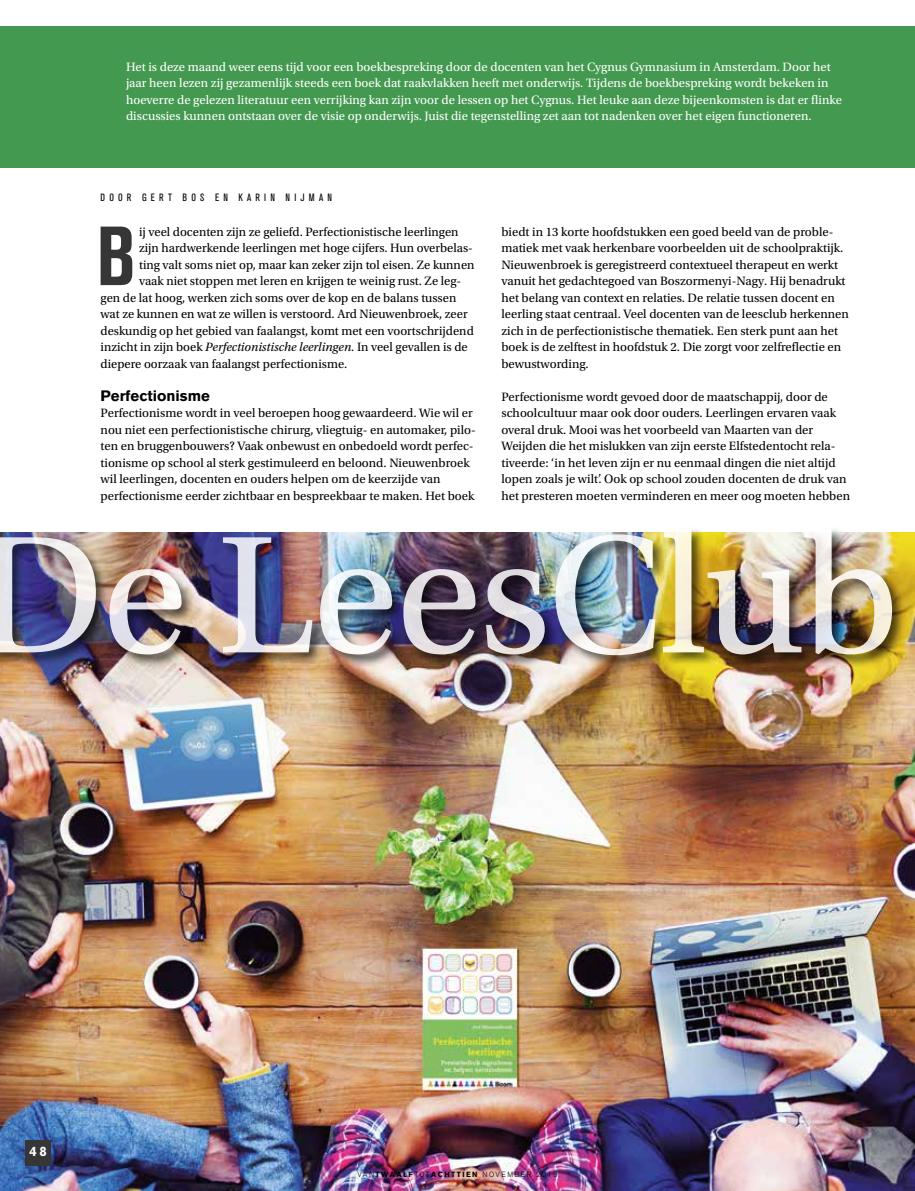
<style>
.page{position:relative;width:915px;height:1191px;background:#fff}
.page>*{position:absolute;margin:0;border:0;box-sizing:border-box;transform-origin:0 0}
.t1{font:176.1px "Utopia Std";letter-spacing:-.02em;color:#fff}
.t2{font:700 condensed 82.8px "Akzidenz Grotesk BQ";color:#373636}
.t3{font:700 15px "Akzidenz Grotesk BQ";color:#000}
.t4{font:700 13.5px "Akzidenz Grotesk BQ";color:#fff}
.t5{font:12.75px/16.5px "Utopia Std";color:#000}
.t6{font:12.75px/16.5px "Utopia Std";color:#fff}
.t7{font:condensed 10.5px "Akzidenz Grotesk BQ";letter-spacing:.4em;color:#000}
.t8{font:300 7.5px "Akzidenz Grotesk BQ";letter-spacing:.2em;color:#000}
.s1{font-style:italic}
.s2{font-weight:700}
</style>
<div class="page">
<div style="left:0;top:26px;width:914px;height:142px;background:#449950"></div>
<img style="left:0;top:532px;width:914px;height:659px">
<div style="left:0;top:526px;width:905px;height:143px;background:#000;opacity:.75"></div>
<div style="left:26px;top:1140px;width:25px;height:25px;background:#373636"></div>
<p class="t6" style="left:126px;top:58px;width:717px">Het is deze maand weer eens tijd voor een boekbespreking door de docenten van het Cygnus Gymnasium in Amsterdam. Door het jaar heen lezen zij gezamenlijk steeds een boek dat raakvlakken heeft met onderwijs. Tijdens de boekbespreking wordt bekeken in hoeverre de gelezen literatuur een verrijking kan zijn voor de lessen op het Cygnus. Het leuke aan deze bijeenkomsten is dat er flinke discussies kunnen ontstaan over de visie op onderwijs. Juist die tegenstelling zet aan tot nadenken over het eigen functioneren.</p>
<p class="t7" style="left:101px;top:191px;width:233px">DOOR GERT BOS EN KARIN NIJMAN</p>
<h2 class="t2" style="left:96px;top:209px;width:41px">B</h2>
<p class="t5" style="left:139px;top:223px;width:321px">ij veel docenten zijn ze geliefd. Perfectionistische leerlingen</p>
<p class="t5" style="left:139px;top:240px;width:335px">zijn hardwerkende leerlingen met hoge cijfers. Hun overbelas-</p>
<p class="t5" style="left:139px;top:256px;width:337px">ting valt soms niet op, maar kan zeker zijn tol eisen. Ze kunnen</p>
<p class="t5" style="left:139px;top:273px;width:323px">vaak niet stoppen met leren en krijgen te weinig rust. Ze leg-</p>
<p class="t5" style="left:101px;top:289px;width:357px">gen de lat hoog, werken zich soms over de kop en de balans tussen</p>
<p class="t5" style="left:101px;top:306px;width:368px">wat ze kunnen en wat ze willen is verstoord. Ard Nieuwenbroek, zeer</p>
<p class="t5" style="left:101px;top:322px;width:374px">deskundig op het gebied van faalangst, komt met een voortschrijdend</p>
<p class="t5" style="left:101px;top:339px;width:368px">inzicht in zijn boek <span class="s1">Perfectionistische leerlingen</span>. In veel gevallen is de</p>
<p class="t5" style="left:101px;top:355px;width:248px">diepere oorzaak van faalangst perfectionisme.</p>
<p class="t3" style="left:101px;top:387px;width:111px">Perfectionisme</p>
<p class="t5" style="left:101px;top:405px;width:376px">Perfectionisme wordt in veel beroepen hoog gewaardeerd. Wie wil er nou niet een perfectionistische chirurg, vliegtuig- en automaker, pilo&shy;ten en bruggenbouwers? Vaak onbewust en onbedoeld wordt perfec&shy;tionisme op school al sterk gestimuleerd en beloond. Nieuwenbroek wil leerlingen, docenten en ouders helpen om de keerzijde van perfectionisme eerder zichtbaar en bespreekbaar te maken. Het boek</p>
<p class="t5" style="left:501px;top:223px;width:349px">biedt in 13 korte hoofdstukken een goed beeld van de proble&shy;matiek met vaak herkenbare voorbeelden uit de schoolpraktijk.<br>Nieuwenbroek is geregistreerd contextueel therapeut en werkt vanuit het gedachtegoed van Boszormenyi-Nagy. Hij benadrukt het belang van context en relaties. De relatie tussen docent en leerling staat centraal. Veel docenten van de leesclub herkennen zich in de perfectionistische thematiek. Een sterk punt aan het boek is de zelftest in hoofdstuk 2. Die zorgt voor zelfreflectie en bewustwording.</p>
<p class="t5" style="left:501px;top:388px;width:350px">Perfectionisme wordt gevoed door de maatschappij, door de schoolcultuur maar ook door ouders. Leerlingen ervaren vaak overal druk. Mooi was het voorbeeld van Maarten van der Weijden die het mislukken van zijn eerste Elfstedentocht rela&shy;tiveerde: ‘in het leven zijn er nu eenmaal dingen die niet altijd lopen zoals je wilt’. Ook op school zouden docenten de druk van het presteren moeten verminderen en meer oog moeten hebben</p>
<h1 class="t1" style="left:-26px;top:500px;width:927px">De LeesClub</h1>
<p class="t4" style="left:30px;top:1143px;width:19px">48</p>
<p class="t8" style="left:357px;top:1170px;width:201px">VAN<span class="s2">TWAALF</span>TOT<span class="s2">ACHTTIEN</span> NOVEMBER 2019</p>
</div>
